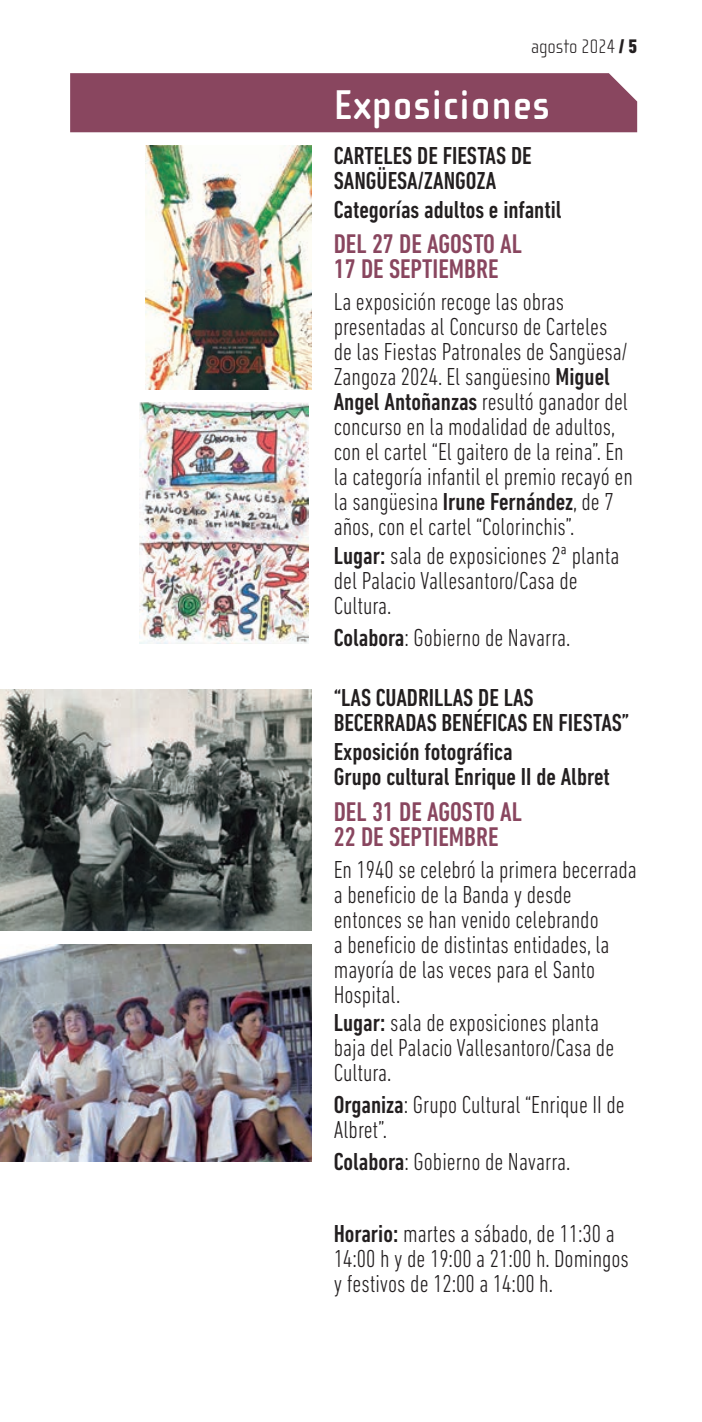
<style>
.page{position:relative;width:702px;height:1422px;background:#fff}
.page>*{position:absolute;margin:0;border:0;box-sizing:border-box;transform-origin:0 0}
.títulos{font:700 42.5px "Cholla Sans";letter-spacing:.025em;color:#fff}
._02-Fechas_rojas{font:500 condensed 27.5px/25px "DIN Next LT Pro";color:#89465f}
._01-Texto_normal{font:300 condensed 25px/25px "DIN Next LT Pro";color:#231f20}
._03-Actividad{font:500 condensed 25px/25px "DIN Next LT Pro";color:#231f20}
.marcadores{font:100 20px "Cholla Sans";color:#231f20}
.s1{font-family:"DIN Next LT Pro";font-weight:800;font-stretch:condensed}
.s2{font-weight:500}
</style>
<div class="page">
<div style="left:70px;top:73px;width:567px;height:59px;background:#89465f"></div>
<img style="left:145px;top:145px;width:166px;height:245px">
<img style="left:0;top:690px;width:311px;height:241px">
<img style="left:140px;top:403px;width:168px;height:240px">
<img style="left:0;top:945px;width:312px;height:216px">
<p class="marcadores" style="left:531px;top:36px;width:108px">agosto 2024 <span class="s1">/ 5</span></p>
<p class="títulos" style="left:334px;top:82px;width:217px">Exposiciones</p>
<p class="_03-Actividad" style="left:334px;top:143px;width:199px">CARTELES DE FIESTAS DE<br>SANGÜESA/ZANGOZA</p>
<p class="_03-Actividad" style="left:334px;top:197px;width:229px">Categorías adultos e infantil</p>
<p class="_02-Fechas_rojas" style="left:334px;top:231px;width:190px">DEL 27 DE AGOSTO AL<br>17 DE SEPTIEMBRE</p>
<p class="_01-Texto_normal" style="left:334px;top:289px;width:301px">La exposición recoge las obras presentadas al Concurso de Carteles<br>de las Fiestas Patronales de Sangüesa/ Zangoza 2024. El sangüesino <span class="s2">Miguel Angel Antoñanzas</span> resultó ganador del concurso en la modalidad de adultos, con el cartel “El gaitero de la reina”. En la categoría infantil el premio recayó en la sangüesina <span class="s2">Irune Fernández</span>, de 7 años, con el cartel “Colorinchis”.</p>
<p class="_01-Texto_normal" style="left:334px;top:543px;width:287px"><span class="s2">Lugar:</span> sala de exposiciones 2ª planta del Palacio Vallesantoro/Casa de<br>Cultura.</p>
<p class="_01-Texto_normal" style="left:334px;top:625px;width:238px"><span class="s2">Colabora</span>: Gobierno de Navarra.</p>
<p class="_03-Actividad" style="left:334px;top:685px;width:297px">“LAS CUADRILLAS DE LAS<br>BECERRADAS BENÉFICAS EN FIESTAS”</p>
<p class="_03-Actividad" style="left:334px;top:739px;width:278px">Exposición fotográfica<br>Grupo cultural Enrique II de Albret</p>
<p class="_02-Fechas_rojas" style="left:334px;top:799px;width:190px">DEL 31 DE AGOSTO AL<br>22 DE SEPTIEMBRE</p>
<p class="_01-Texto_normal" style="left:334px;top:856px;width:305px">En 1940 se celebró la primera becerrada a beneficio de la Banda y desde entonces se han venido celebrando<br>a beneficio de distintas entidades, la mayoría de las veces para el Santo<br>Hospital.</p>
<p class="_01-Texto_normal" style="left:334px;top:1010px;width:282px"><span class="s2">Lugar:</span> sala de exposiciones planta baja del Palacio Vallesantoro/Casa de<br>Cultura.</p>
<p class="_01-Texto_normal" style="left:334px;top:1092px;width:292px"><span class="s2">Organiza</span>: Grupo Cultural “Enrique II de<br>Albret”.</p>
<p class="_01-Texto_normal" style="left:334px;top:1149px;width:238px"><span class="s2">Colabora</span>: Gobierno de Navarra.</p>
<p class="_01-Texto_normal" style="left:334px;top:1220px;width:297px"><span class="s2">Horario:</span> martes a sábado, de 11:30 a<br>14:00 h y de 19:00 a 21:00 h. Domingos y festivos de 12:00 a 14:00 h.</p>
</div>
